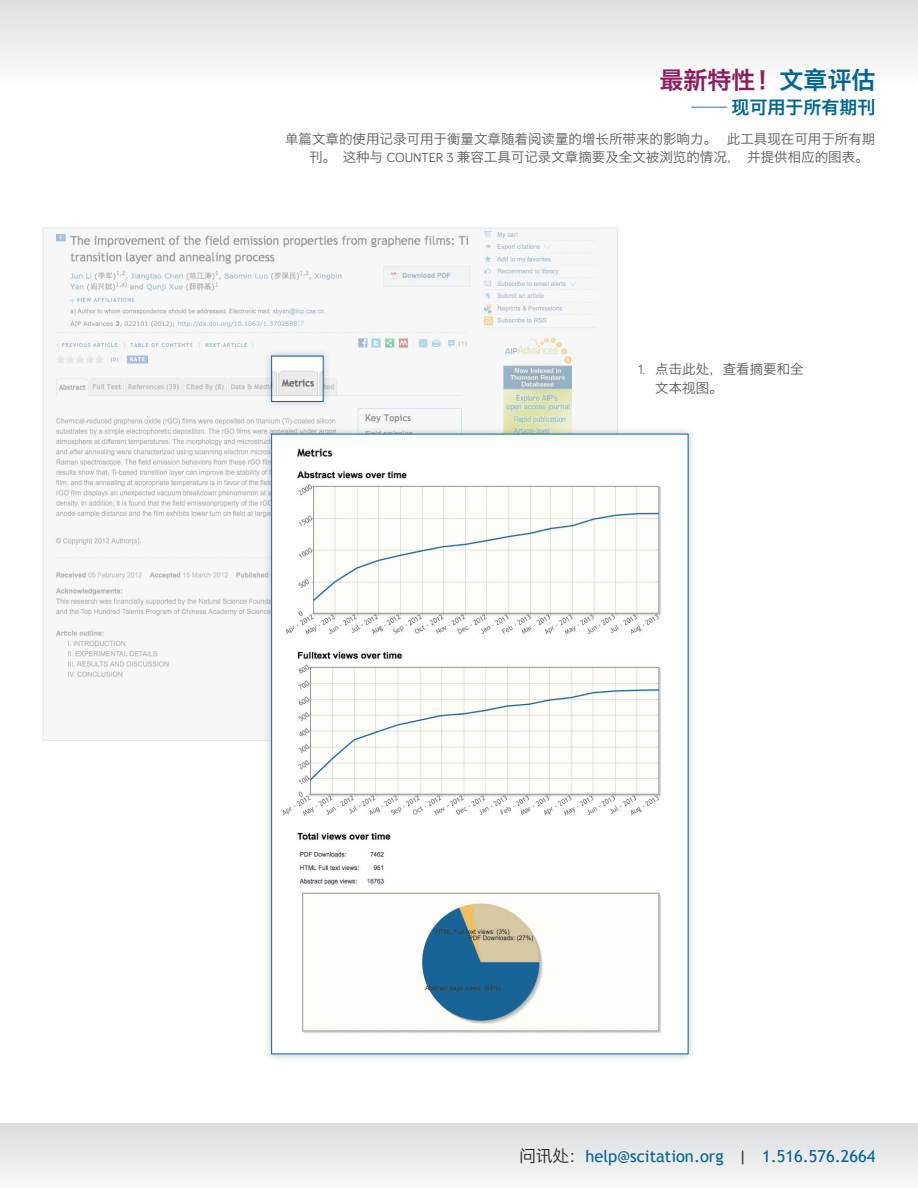
<style>
.page{position:relative;width:918px;height:1188px;background:#fff}
.page>*{position:absolute;margin:0;border:0;box-sizing:border-box;transform-origin:0 0}
.t1{font:24px "Hiragino Sans GB W6";color:#8c1d5d}
.t2{font:18px "Hiragino Sans GB W6";color:#006494}
.t3{font:16.5px "Trebuchet MS";color:#006494}
.t4{font:13.5px/19.5px "Hiragino Sans GB W3";color:#57585a}
.s1{color:#006494}
.s2{font-family:"Bariol"}
.s3{font-family:"Hiragino Sans GB W3";color:#231f20}
.s4{color:#231f20}
</style>
<div class="page">
<div style="left:0;top:0;width:918px;height:87px;background:linear-gradient(to bottom,#dddfe1,#fefefe)"></div>
<div style="left:0;top:1123px;width:918px;height:65px;background:linear-gradient(to right,#e9eaeb,#e9eaeb)"></div>
<img style="left:54px;top:230px;width:542px;height:448px">
<div style="left:264px;top:348px;width:67px;height:62px;background:#231f20;opacity:.25"></div>
<img style="left:273px;top:358px;width:49px;height:42px">
<div style="left:271px;top:356px;width:53px;height:46px;border:1px solid #006494"></div>
<div style="left:264px;top:426px;width:432px;height:636px;background:#231f20;opacity:.25"></div>
<div style="left:272px;top:434px;width:416px;height:620px;background:#fff"></div>
<img style="left:283px;top:447px;width:378px;height:586px">
<h1 class="t1" style="left:659px;top:65px;width:217px">最新特性！<span class="s1">文章评估</span></h1>
<h2 class="t2" style="left:691px;top:96px;width:186px">—— 现可用于所有期刊</h2>
<p class="t4" style="left:309px;top:129px;width:568px;line-height:18px;text-indent:-24px">单篇文章的使用记录可用于衡量文章随着阅读量的增长所带来的影响力。 此工具现在可用于所有期刊。这种与 <span class="s2">COUNTER 3</span> 兼容工具可记录文章摘要及全文被浏览的情况，并提供相应的图表。</p>
<p class="t4" style="left:655px;top:359px;width:150px;text-indent:-17px"><span class="s2">1.</span> 点击此处，查看摘要和全文本视图。</p>
<p class="t3" style="left:519px;top:1146px;width:358px"><span class="s3">问讯处：</span>help@scitation.org <span class="s4">|</span> 1.516.576.2664</p>
</div>
